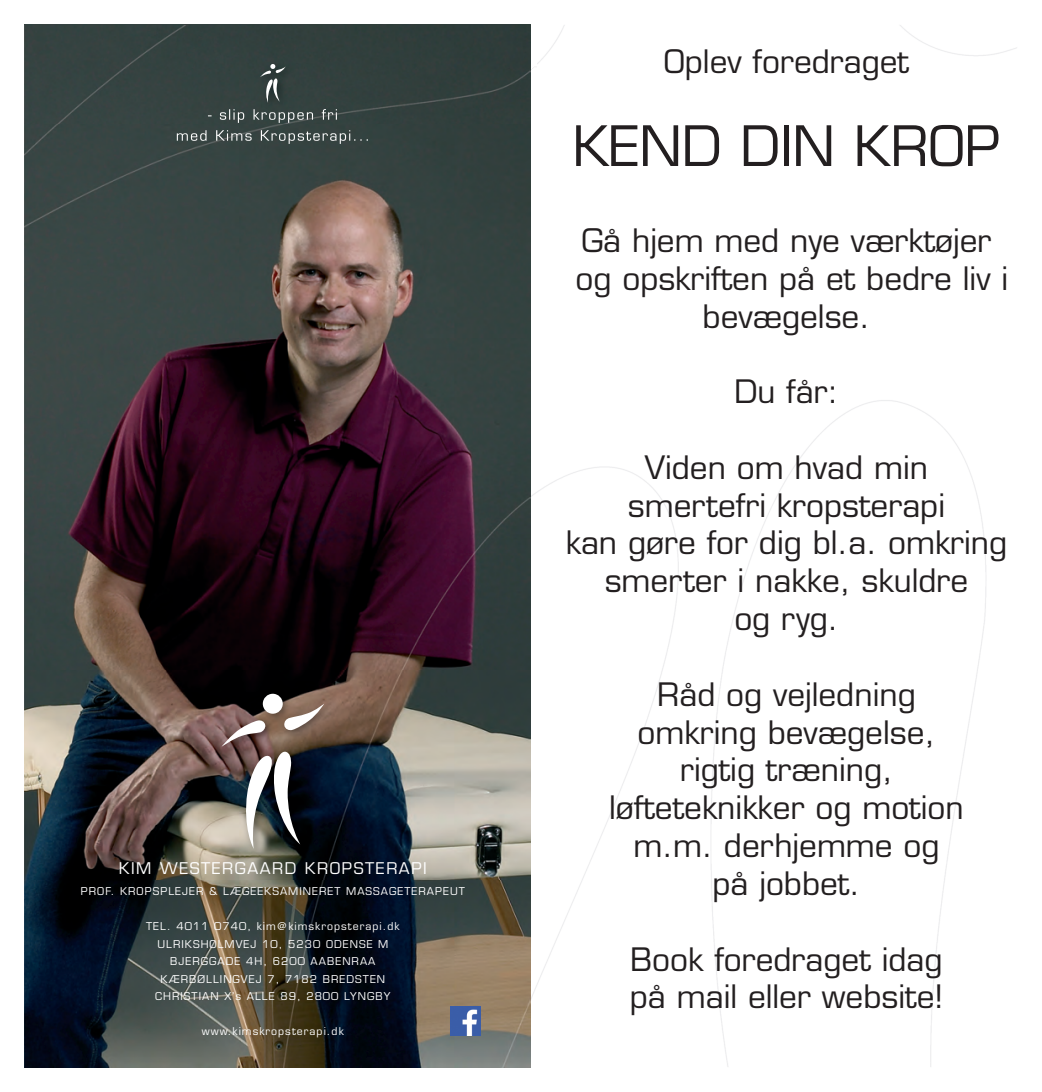
<style>
.page{position:relative;width:1042px;height:1092px;background:#fff}
.page>*{position:absolute;margin:0;border:0;box-sizing:border-box;transform-origin:0 0}
.t1{font:54.25px "Eurostile";color:#231f20}
.t2{font:31.5px/37.8px "Eurostile";color:#231f20;text-align:center}
.t3{font:15.75px "Eurostile";letter-spacing:.1em;color:#fff}
.t4{font:10.5px/17.5px "Eurostile";letter-spacing:.1em;color:#fff;text-align:center}
</style>
<div class="page">
<img style="left:25px;top:879px;width:506px;height:188px">
<img style="left:25px;top:124px;width:506px;height:546px">
<img style="left:177px;top:130px;width:143px;height:14px">
<img style="left:24px;top:670px;width:507px;height:209px">
<img style="left:25px;top:670px;width:1px;height:209px">
<div style="left:263px;top:693px;width:20px;height:20px;background:#fff;border-radius:50%"></div>
<svg style="left:222px;top:703px;width:102px;height:145px"></svg>
<div style="left:24px;top:26px;width:510px;height:98px;background:#33413f"></div>
<img style="left:25px;top:26px;width:1px;height:98px">
<img style="left:208px;top:109px;width:129px;height:14px">
<svg style="left:260px;top:64px;width:26px;height:39px"></svg>
<img style="left:451px;top:1006px;width:30px;height:29px">
<p class="t3" style="left:119px;top:862px;width:309px">KIM WESTERGAARD KROPSTERAPI</p>
<p class="t4" style="left:81px;top:883px;width:385px">PROF. KROPSPLEJER &amp; LÆGEEKSAMINERET MASSAGETERAPEUT</p>
<p class="t4" style="left:146px;top:918px;width:255px">TEL. 4011 0740, kim@kimskropsterapi.dk ULRIKSHOLMVEJ 10, 5230 ODENSE M BJERGGADE 4H, 6200 AABENRAA KÆRBØLLINGVEJ 7, 7182 BREDSTEN CHRISTIAN X’s ALLE 89, 2800 LYNGBY</p>
<p class="t4" style="left:202px;top:1023px;width:143px">www.kimskropsterapi.dk</p>
<p class="t2" style="left:664px;top:46px;width:247px">Oplev foredraget</p>
<h1 class="t1" style="left:572px;top:125px;width:430px">KEND DIN KROP</h1>
<p class="t2" style="left:575px;top:225px;width:434px">Gå hjem med nye værktøjer og opskriften på et bedre liv i bevægelse.</p>
<p class="t2" style="left:734px;top:376px;width:106px">Du får:</p>
<p class="t2" style="left:566px;top:451px;width:443px">Viden om hvad min<br>smertefri kropsterapi<br>kan gøre for dig bl.a. omkring smerter i nakke, skuldre<br>og ryg.</p>
<p class="t2" style="left:609px;top:678px;width:356px">Råd og vejledning omkring bevægelse, rigtig træning, løfteteknikker og motion m.m. derhjemme og<br>på jobbet.</p>
<p class="t2" style="left:630px;top:943px;width:315px;text-align:left">Book foredraget idag på mail eller website!</p>
</div>
